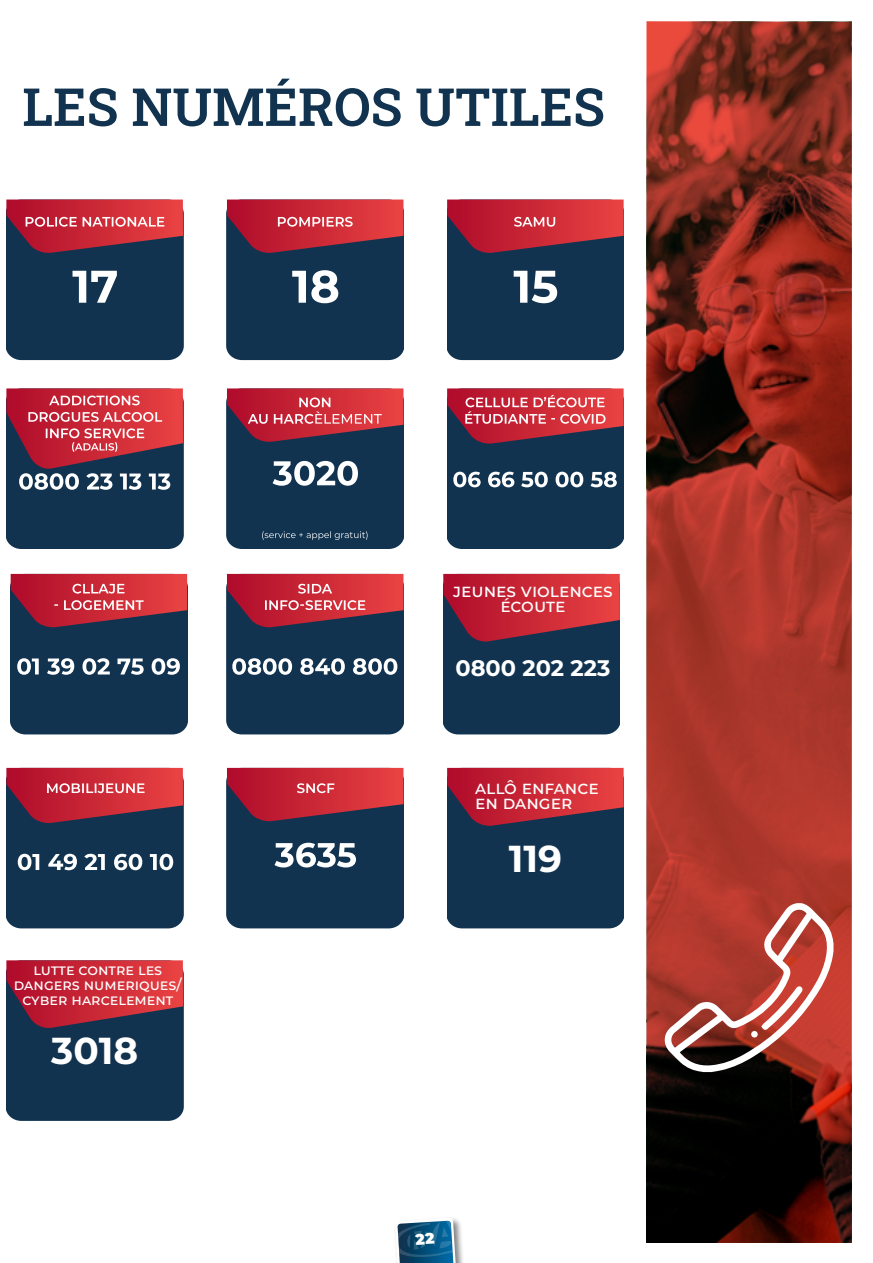
<style>
.page{position:relative;width:873px;height:1263px;background:#fff}
.page>*{position:absolute;margin:0;border:0;box-sizing:border-box;transform-origin:0 0}
.t1{font:52.5px "Roboto Slab";color:#113350}
.t2{font:700 37.5px "Montserrat";color:#fff}
.t3{font:700 22.5px "Montserrat";color:#fff}
.t4{font:500 18px/15px "Montserrat";color:#fff}
.t5{font:500 15px "Montserrat";color:#fff}
</style>
<div class="page">
<div style="left:6px;top:200px;width:177px;height:160px;background:#113350;border-radius:15px"></div>
<svg style="left:6px;top:200px;width:177px;height:53px"></svg>
<svg style="left:72px;top:271px;width:45px;height:32px"></svg>
<div style="left:6px;top:388px;width:177px;height:161px;background:#113350;border-radius:15px"></div>
<svg style="left:6px;top:388px;width:177px;height:102px"></svg>
<div style="left:227px;top:574px;width:176px;height:160px;background:#113350;border-radius:15px"></div>
<svg style="left:227px;top:574px;width:176px;height:54px"></svg>
<svg style="left:232px;top:658px;width:165px;height:17px"></svg>
<div style="left:11px;top:574px;width:176px;height:160px;background:#113350;border-radius:15px"></div>
<svg style="left:11px;top:574px;width:176px;height:54px"></svg>
<svg style="left:17px;top:658px;width:163px;height:17px"></svg>
<div style="left:447px;top:388px;width:177px;height:161px;background:#113350;border-radius:15px"></div>
<svg style="left:447px;top:388px;width:177px;height:56px"></svg>
<svg style="left:453px;top:472px;width:164px;height:15px"></svg>
<div style="left:227px;top:200px;width:176px;height:160px;background:#113350;border-radius:15px"></div>
<svg style="left:227px;top:200px;width:176px;height:53px"></svg>
<svg style="left:292px;top:270px;width:46px;height:33px"></svg>
<div style="left:447px;top:200px;width:177px;height:160px;background:#113350;border-radius:15px"></div>
<svg style="left:447px;top:200px;width:177px;height:53px"></svg>
<svg style="left:514px;top:271px;width:43px;height:32px"></svg>
<div style="left:227px;top:388px;width:176px;height:161px;background:#113350;border-radius:15px"></div>
<svg style="left:227px;top:388px;width:176px;height:54px"></svg>
<svg style="left:273px;top:461px;width:85px;height:25px"></svg>
<svg style="left:262px;top:531px;width:105px;height:9px"></svg>
<div style="left:6px;top:768px;width:177px;height:160px;background:#113350;border-radius:15px"></div>
<svg style="left:6px;top:768px;width:177px;height:55px"></svg>
<svg style="left:18px;top:854px;width:155px;height:16px"></svg>
<div style="left:227px;top:768px;width:176px;height:160px;background:#113350;border-radius:15px"></div>
<svg style="left:227px;top:768px;width:176px;height:54px"></svg>
<svg style="left:274px;top:843px;width:82px;height:24px"></svg>
<div style="left:447px;top:768px;width:177px;height:160px;background:#113350;border-radius:15px"></div>
<svg style="left:447px;top:768px;width:177px;height:58px"></svg>
<div style="left:6px;top:960px;width:177px;height:161px;background:#113350;border-radius:15px"></div>
<svg style="left:6px;top:960px;width:177px;height:68px"></svg>
<div style="left:443px;top:574px;width:177px;height:160px;background:#113350;border-radius:15px"></div>
<svg style="left:443px;top:574px;width:177px;height:68px"></svg>
<div style="left:394px;top:1217px;width:73px;height:46px;background:#000;opacity:.5"></div>
<svg style="left:646px;top:21px;width:205px;height:1222px;background:#822a1f"></svg>
<svg style="left:662px;top:903px;width:171px;height:169px;background:#b1544a"></svg>
<div style="left:751px;top:1031px;width:7px;height:6px;background:#fff;border-radius:50%"></div>
<svg style="left:395px;top:1218px;width:63px;height:45px;background:#3f7595"></svg>
<h1 class="t1" style="left:22px;top:71px;width:584px">LES NUMÉROS UTILES</h1>
<p class="t4" style="left:453px;top:583px;width:161px;text-align:center">jeunes violences écoute</p>
<h3 class="t3" style="left:455px;top:652px;width:156px">0800 202 223</h3>
<p class="t5" style="left:33px;top:960px;width:9px">LUTTE</p>
<p class="t5" style="left:79px;top:960px;width:19px">CONTRE</p>
<p class="t5" style="left:138px;top:960px;width:9px">LES</p>
<p class="t5" style="left:14px;top:975px;width:11px">DANGERS</p>
<p class="t5" style="left:84px;top:975px;width:10px">NUMERI</p>
<p class="t5" style="left:139px;top:975px;width:44px">QUES/</p>
<p class="t5" style="left:22px;top:990px;width:60px">CYBER HAR</p>
<p class="t5" style="left:101px;top:990px;width:19px">CELEMENT</p>
<h2 class="t2" style="left:51px;top:1024px;width:88px">3018</h2>
<p class="t4" style="left:475px;top:780px;width:125px">allô enfance en danger</p>
<h2 class="t2" style="left:509px;top:831px;width:55px">119</h2>
</div>
